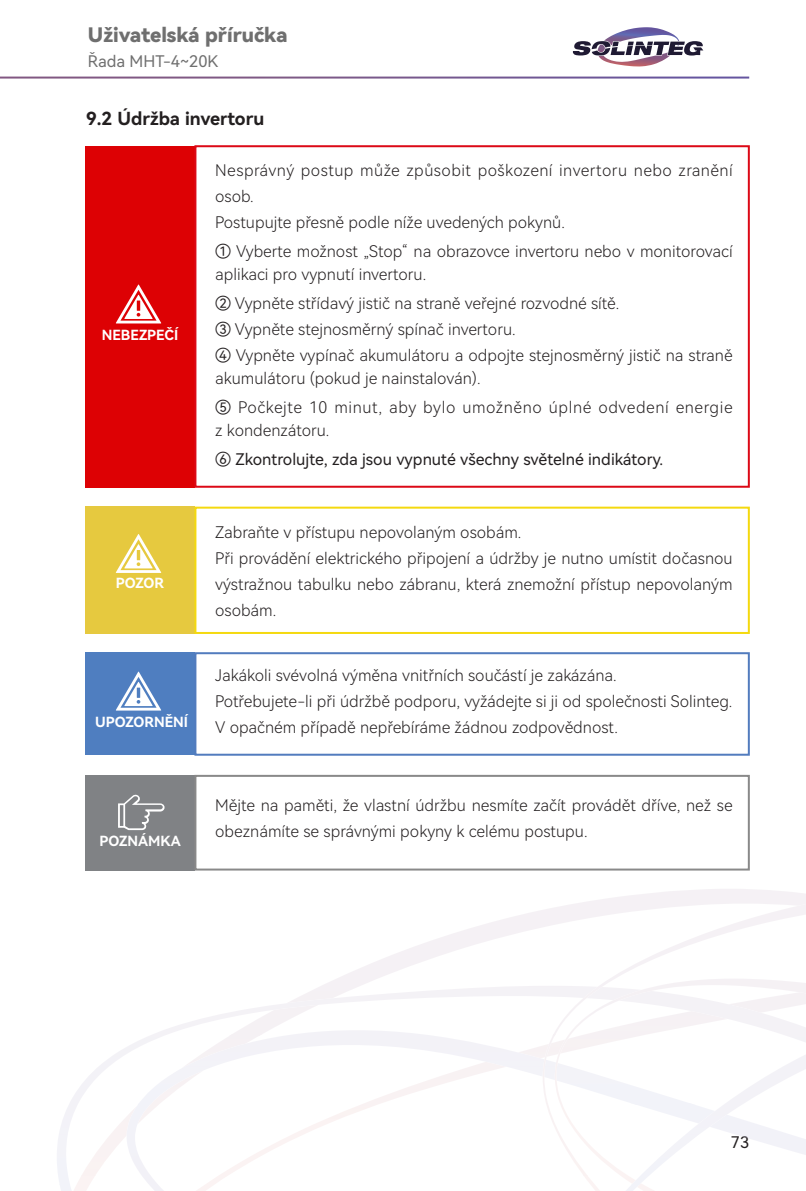
<style>
.page{position:relative;width:806px;height:1191px;background:#fff}
.page>*{position:absolute;margin:0;border:0;box-sizing:border-box;transform-origin:0 0}
.t1{font:20px "Harmony OS Sans Black";color:#6f6f6f}
.t2{font:18px "Harmony OS Sans Bold";color:#231f20}
.P3_2级{font:16px/26px "Harmony OS Sans Light";color:#231f20}
.P3_2级-2{font:16px/23.4px "Harmony OS Sans Light";letter-spacing:.035em;color:#231f20}
.P3_2级-3{font:16px/26px "Harmony OS Sans Light";letter-spacing:.025em;color:#231f20}
.P3_2级-4{font:16px "Harmony OS Sans SC";color:#231f20}
.t3{font:16px "Harmony OS Sans";color:#6f6f6f}
.t4{font:16px "Harmony OS Sans";color:#231f20}
.警告图标下小字_6_5pM{font:14px "Harmony OS Sans Bold";color:#fff}
.s1{font-family:"Harmony OS Sans SC"}
</style>
<div class="page">
<svg style="left:0;top:27px;width:748px;height:52px"></svg>
<svg style="left:324px;top:889px;width:481px;height:96px"></svg>
<svg style="left:57px;top:985px;width:485px;height:206px"></svg>
<svg style="left:126px;top:1030px;width:416px;height:161px"></svg>
<svg style="left:542px;top:900px;width:263px;height:224px"></svg>
<svg style="left:554px;top:978px;width:251px;height:213px"></svg>
<svg style="left:609px;top:1046px;width:196px;height:145px"></svg>
<div style="left:85px;top:146px;width:110px;height:342px;background:#dd0104"></div>
<svg style="left:116px;top:284px;width:45px;height:39px"></svg>
<div style="left:194px;top:145px;width:555px;height:343px;border:2px solid #dc0916"></div>
<div style="left:85px;top:506px;width:109px;height:128px;background:#e6c93f"></div>
<svg style="left:116px;top:534px;width:45px;height:39px"></svg>
<div style="left:194px;top:506px;width:555px;height:128px;border:2px solid #f4d90f"></div>
<div style="left:85px;top:652px;width:110px;height:103px;background:#4f7ec0"></div>
<svg style="left:116px;top:671px;width:45px;height:39px"></svg>
<div style="left:194px;top:652px;width:555px;height:103px;border:2px solid #527cbe"></div>
<div style="left:85px;top:775px;width:110px;height:95px;background:#808285"></div>
<div style="left:194px;top:775px;width:555px;height:95px;border:2px solid #898989"></div>
<svg style="left:118px;top:794px;width:47px;height:36px"></svg>
<p class="t1" style="left:88px;top:21px;width:201px">Uživatelská příručka</p>
<p class="t3" style="left:88px;top:50px;width:132px">Řada MHT-4~20K</p>
<p class="t2" style="left:86px;top:106px;width:180px">9.2 Údržba invertoru</p>
<p class="P3_2级-3" style="left:215px;top:157px;width:518px">Nesprávný postup může způsobit poškození invertoru nebo zranění osob.</p>
<p class="P3_2级" style="left:215px;top:209px;width:351px">Postupujte přesně podle níže uvedených pokynů.</p>
<p class="P3_2级" style="left:215px;top:239px;width:518px;line-height:23.4px"><span class="s1">①</span> Vyberte možnost „Stop“ na obrazovce invertoru nebo v monitorovací aplikaci pro vypnutí invertoru.</p>
<p class="P3_2级" style="left:215px;top:289px;width:405px"><span class="s1">②</span> Vypněte střídavý jistič na straně veřejné rozvodné sítě.</p>
<p class="P3_2级" style="left:215px;top:315px;width:302px"><span class="s1">③</span> Vypněte stejnosměrný spínač invertoru.</p>
<p class="P3_2级" style="left:215px;top:343px;width:518px;line-height:23.4px"><span class="s1">④</span> Vypněte vypínač akumulátoru a odpojte stejnosměrný jistič na straně akumulátoru (pokud je nainstalován).</p>
<p class="P3_2级-2" style="left:215px;top:395px;width:518px"><span class="s1">⑤</span> Počkejte 10 minut, aby bylo umožněno úplné odvedení energie z kondenzátoru.</p>
<p class="P3_2级-4" style="left:215px;top:448px;width:449px">⑥ Zkontrolujte, zda jsou vypnuté všechny světelné indikátory.</p>
<p class="警告图标下小字_6_5pM" style="left:102px;top:325px;width:78px">NEBEZPEČÍ</p>
<p class="警告图标下小字_6_5pM" style="left:116px;top:573px;width:50px">POZOR</p>
<p class="警告图标下小字_6_5pM" style="left:95px;top:712px;width:94px">UPOZORNĚNÍ</p>
<p class="警告图标下小字_6_5pM" style="left:99px;top:831px;width:83px">POZNÁMKA</p>
<p class="P3_2级" style="left:215px;top:518px;width:307px">Zabraňte v přístupu nepovolaným osobám.</p>
<p class="P3_2级" style="left:215px;top:544px;width:518px;text-align:justify">Při provádění elektrického připojení a údržby je nutno umístit dočasnou výstražnou tabulku nebo zábranu, která znemožní přístup nepovolaným osobám.</p>
<p class="P3_2级" style="left:215px;top:661px;width:402px">Jakákoli svévolná výměna vnitřních součástí je zakázána.</p>
<p class="P3_2级" style="left:215px;top:687px;width:518px">Potřebujete-li při údržbě podporu, vyžádejte si ji od společnosti Solinteg.<br>V opačném případě nepřebíráme žádnou zodpovědnost.</p>
<p class="P3_2级" style="left:215px;top:792px;width:518px">Mějte na paměti, že vlastní údržbu nesmíte začít provádět dříve, než se obeznámíte se správnými pokyny k celému postupu.</p>
<p class="t4" style="left:730px;top:1131px;width:20px">73</p>
</div>
